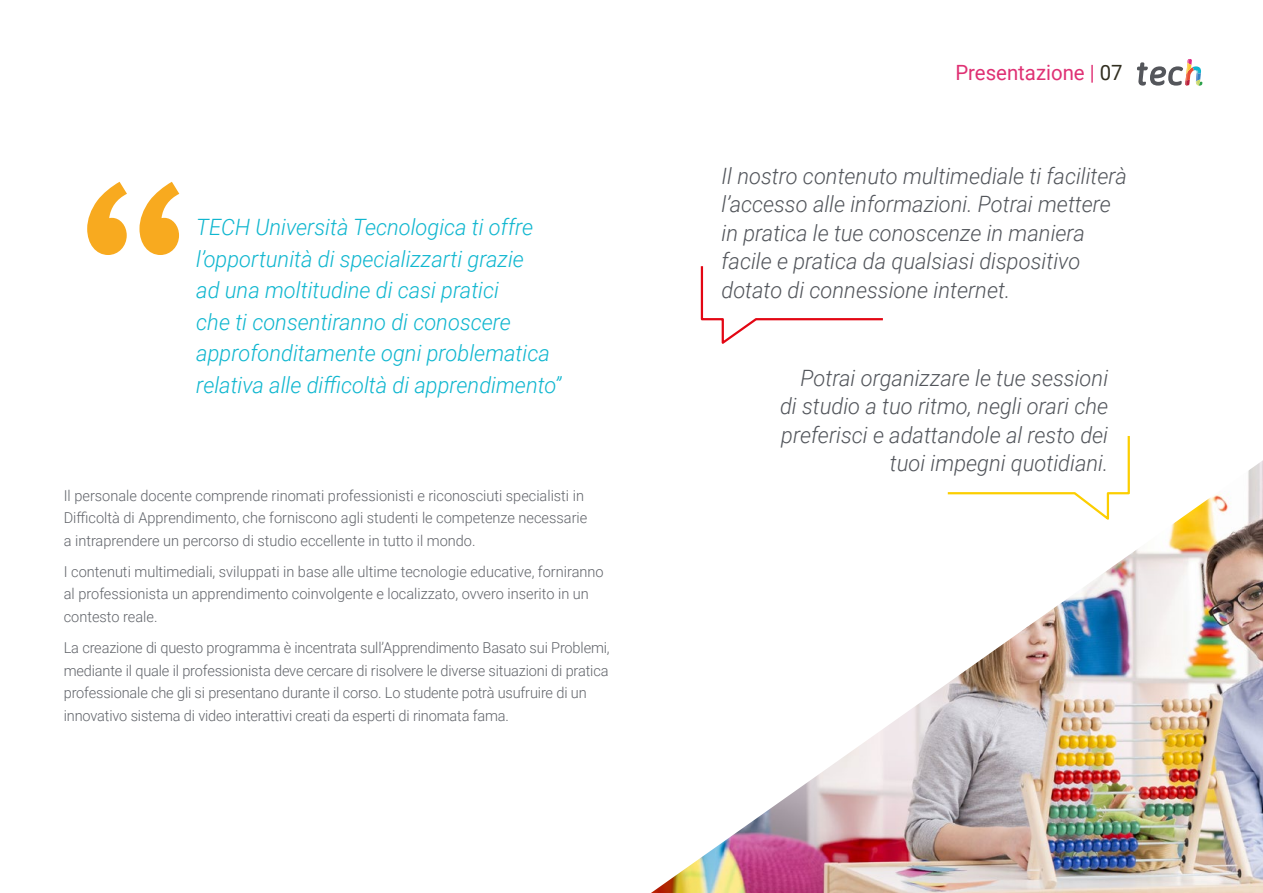
<style>
.page{position:relative;width:1263px;height:893px;background:#fff}
.page>*{position:absolute;margin:0;border:0;box-sizing:border-box;transform-origin:0 0}
.t1{font:italic 300 22.5px/28.5px "Roboto";color:#52555b;text-align:right}
.t2{font:italic 300 22.5px/31.5px "Roboto";color:#0fb6cf}
.t3{font:21px "Roboto";color:#df3174}
.t4{font:300 15px/22.5px "Roboto";color:#61646a}
.s1{color:#312e20}
</style>
<div class="page">
<svg style="left:87px;top:182px;width:92px;height:73px"></svg>
<img style="left:651px;top:460px;width:612px;height:433px">
<svg style="left:945px;top:436px;width:186px;height:87px"></svg>
<svg style="left:700px;top:266px;width:183px;height:78px"></svg>
<svg style="left:1137px;top:59px;width:65px;height:27px"></svg>
<h1 class="t2" style="left:196px;top:211px;width:367px">TECH Università Tecnologica ti offre l’opportunità di specializzarti grazie<br>ad una moltitudine di casi pratici<br>che ti consentiranno di conoscere approfonditamente ogni problematica relativa alle difficoltà di apprendimento”</h1>
<p class="t4" style="left:64px;top:484px;width:525px">Il personale docente comprende rinomati professionisti e riconosciuti specialisti in<br>Difficoltà di Apprendimento, che forniscono agli studenti le competenze necessarie a intraprendere un percorso di studio eccellente in tutto il mondo.</p>
<p class="t4" style="left:64px;top:560px;width:541px">I contenuti multimediali, sviluppati in base alle ultime tecnologie educative, forniranno al professionista un apprendimento coinvolgente e localizzato, ovvero inserito in un contesto reale.</p>
<p class="t4" style="left:64px;top:636px;width:547px">La creazione di questo programma è incentrata sull’Apprendimento Basato sui Problemi, mediante il quale il professionista deve cercare di risolvere le diverse situazioni di pratica professionale che gli si presentano durante il corso. Lo studente potrà usufruire di un innovativo sistema di video interattivi creati da esperti di rinomata fama.</p>
<h2 class="t3" style="left:955px;top:57px;width:169px">Presentazione | <span class="s1">07</span></h2>
<h1 class="t1" style="left:721px;top:161px;width:407px;text-align:left">Il nostro contenuto multimediale ti faciliterà l’accesso alle informazioni. Potrai mettere in pratica le tue conoscenze in maniera facile e pratica da qualsiasi dispositivo dotato di connessione internet.</h1>
<h1 class="t1" style="left:780px;top:363px;width:330px">Potrai organizzare le tue sessioni di studio a tuo ritmo, negli orari che preferisci e adattandole al resto dei tuoi impegni quotidiani.</h1>
</div>
